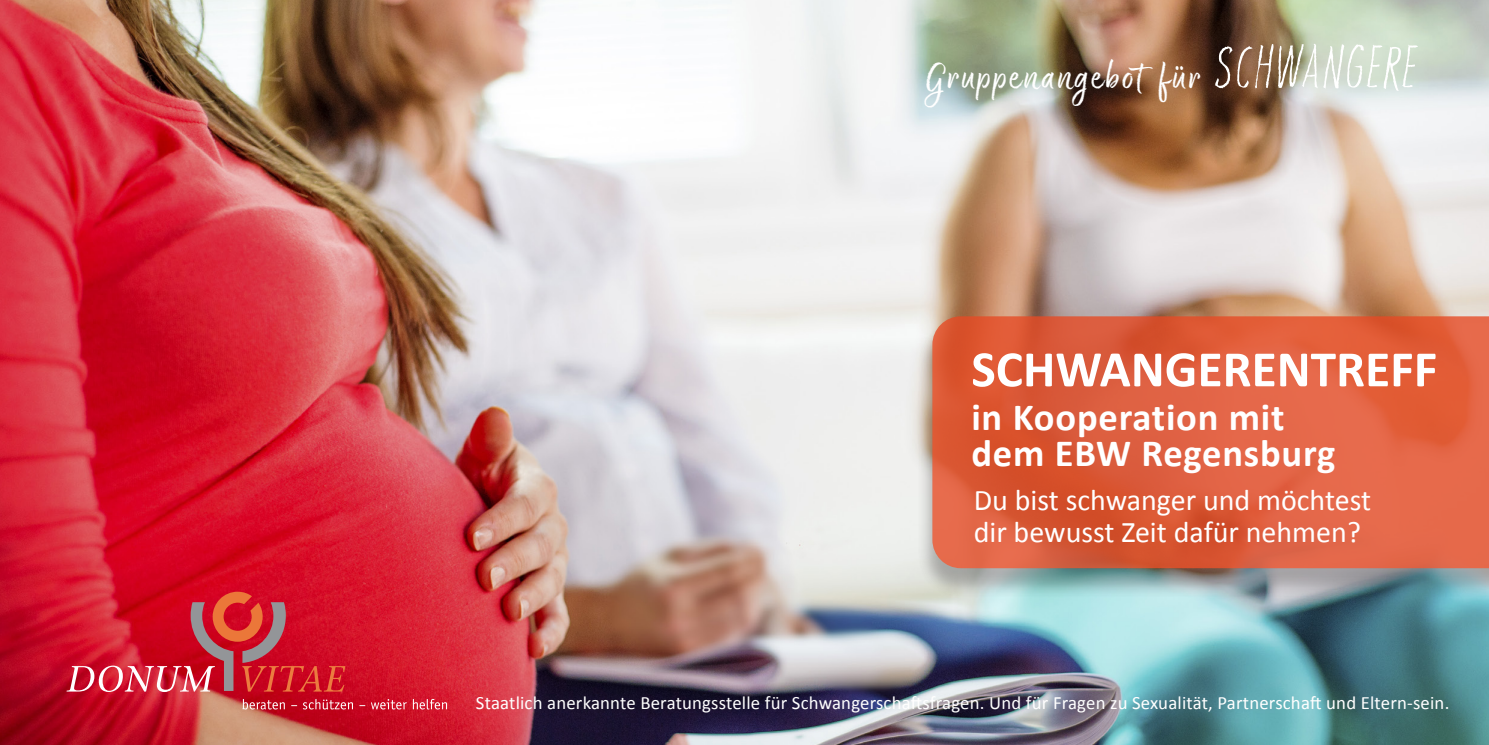
<style>
.page{position:relative;width:1489px;height:745px;background:#fff}
.page>*{position:absolute;margin:0;border:0;box-sizing:border-box;transform-origin:0 0}
.t1{font:700 51.5px "Calibri";color:#fff}
.t2{font:43px "Good Karma Upright";letter-spacing:.04em;color:#fff}
.t3{font:700 38.5px/36.2px "Calibri";letter-spacing:.02em;color:#fff}
.t4{font:30px/32.5px "Calibri";color:#fff}
.t5{font:18.75px "Calibri";letter-spacing:.01em;color:#fff}
.s1{font-family:"Good Karma Caps";font-size:62.5px}
</style>
<div class="page">
<img style="left:0;top:0;width:1488px;height:744px">
<div style="left:915px;top:319px;width:573px;height:279px;background:#231f20;opacity:.4"></div>
<svg style="left:932px;top:316px;width:556px;height:252px;background:#de5e3d"></svg>
<svg style="left:67px;top:591px;width:278px;height:100px;background:#ce2637"></svg>
<svg style="left:242px;top:698px;width:43px;height:11px"></svg>
<svg style="left:303px;top:698px;width:50px;height:11px"></svg>
<svg style="left:371px;top:698px;width:36px;height:11px"></svg>
<svg style="left:413px;top:698px;width:34px;height:11px"></svg>
<h2 class="t2" style="left:925px;top:51px;width:490px">Gruppenangebot für <span class="s1">SCHWANGERE</span></h2>
<h1 class="t1" style="left:971px;top:336px;width:467px">SCHWANGERENTREFF</h1>
<h3 class="t3" style="left:971px;top:399px;width:365px">in Kooperation mit dem EBW Regensburg</h3>
<h3 class="t4" style="left:973px;top:483px;width:399px">Du bist schwanger und möchtest dir bewusst Zeit dafür nehmen?</h3>
<p class="t5" style="left:476px;top:690px;width:974px">Staatlich anerkannte Beratungsstelle für Schwangerschaftsfragen. Und für Fragen zu Sexualität, Partnerschaft und Eltern-sein.</p>
</div>
